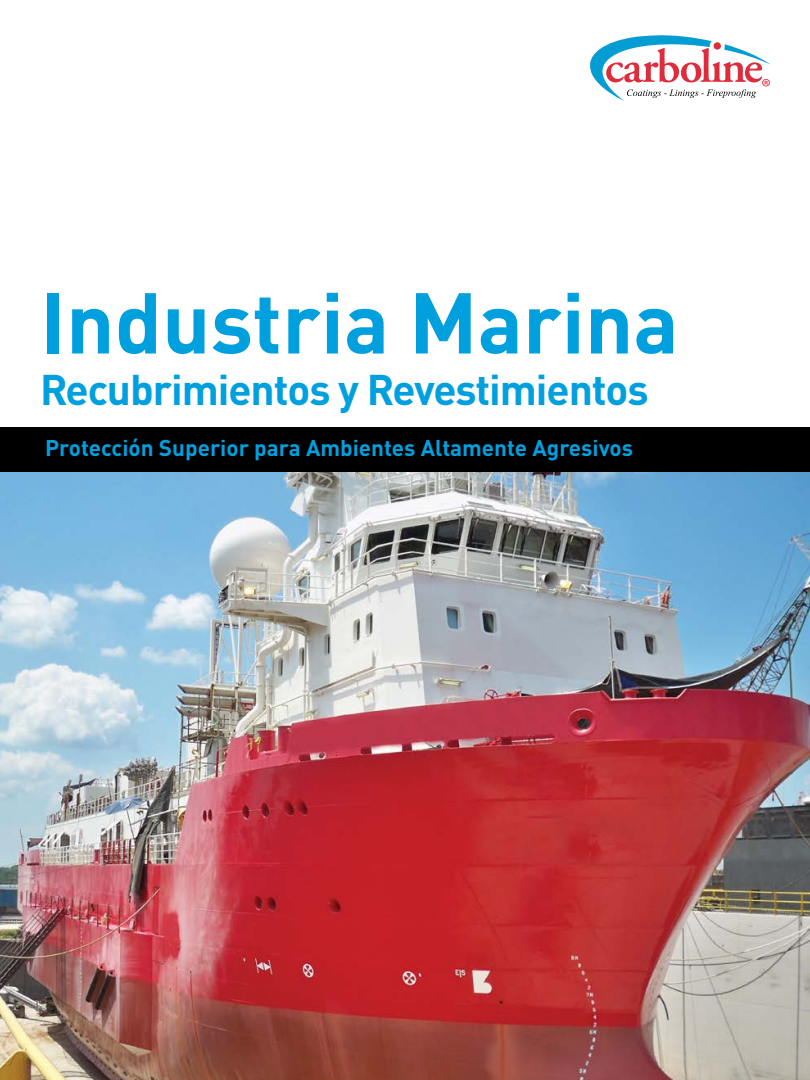
<style>
.page{position:relative;width:810px;height:1080px;background:#fff}
.page>*{position:absolute;margin:0;border:0;box-sizing:border-box;transform-origin:0 0}
.t1{font:700 84.75px "DIN Pro";color:#00a0df}
.t2{font:700 42.38px "DIN Pro";letter-spacing:-.025em;color:#00a0df}
.t3{font:700 22.5px "DIN Pro";color:#00a0df}
</style>
<div class="page">
<img style="left:0;top:472px;width:810px;height:608px">
<div style="left:0;top:428px;width:810px;height:44px;background:#000"></div>
<svg style="left:590px;top:35px;width:181px;height:66px"></svg>
<div style="left:714px;top:42px;width:7px;height:8px;background:#dd2c3b;border-radius:50%"></div>
<h1 class="t1" style="left:40px;top:252px;width:640px">Industria Marina</h1>
<h2 class="t2" style="left:40px;top:355px;width:610px">Recubrimientos y Revestimientos</h2>
<p class="t3" style="left:45px;top:429px;width:589px">Protección Superior para Ambientes Altamente Agresivos</p>
</div>
